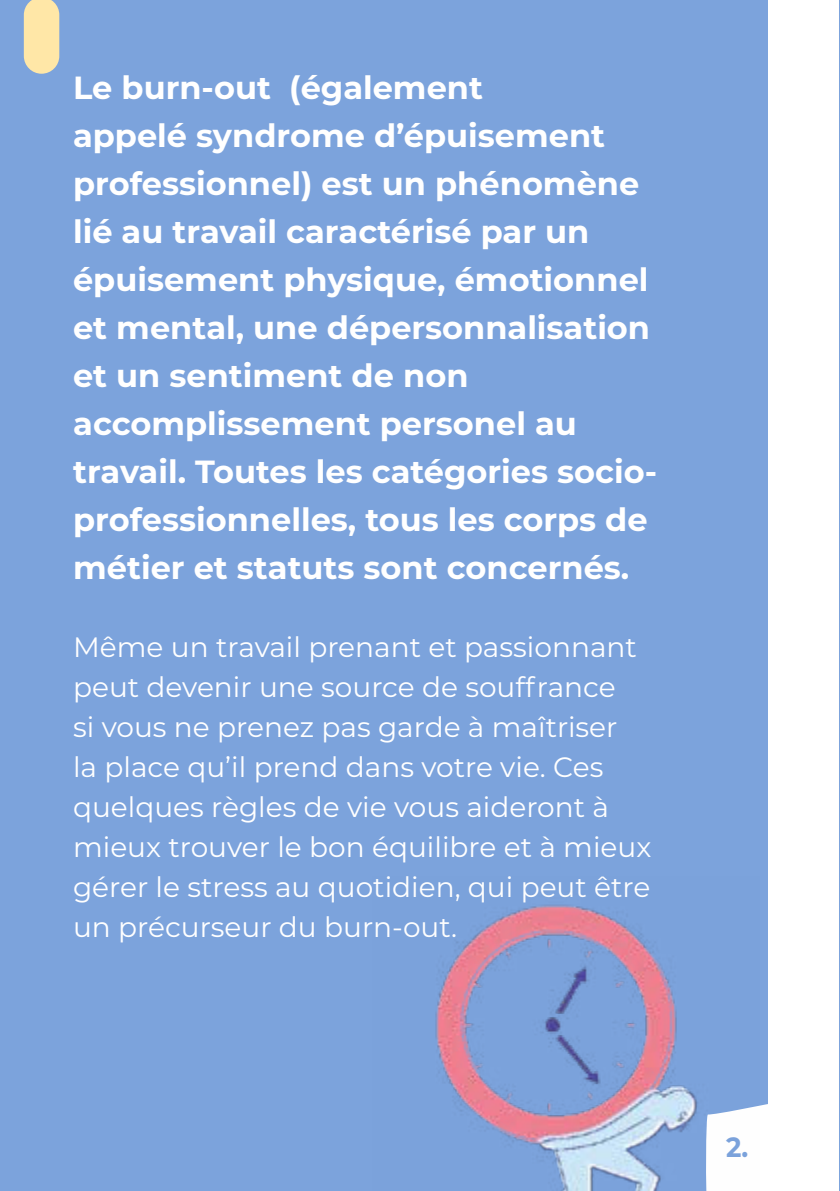
<style>
.page{position:relative;width:840px;height:1191px;background:#fff}
.page>*{position:absolute;margin:0;border:0;box-sizing:border-box;transform-origin:0 0}
.t1{font:700 32px/48px "Montserrat";color:#fff}
.t2{font:28px/40px "Montserrat";color:#fff}
.t3{font:700 27.8px "Montserrat";color:#7ca3dc;scale:.93 1}
</style>
<div class="page">
<hr style="left:838px;top:0;width:1px;height:1191px;background:#7ca3dc">
<div style="left:0;top:0;width:767px;height:1191px;background:#7ca3dc"></div>
<svg style="left:759px;top:1103px;width:9px;height:88px"></svg>
<img style="left:435px;top:905px;width:324px;height:286px">
<svg style="left:24px;top:0;width:35px;height:74px;background:#f4e1ab"></svg>
<p class="t1" style="left:73px;top:64px;width:585px">Le burn-out (également<br>appelé syndrome d’épuisement professionnel) est un phénomène lié au travail caractérisé par un épuisement physique, émotionnel et mental, une dépersonnalisation et un sentiment de non accomplissement personel au travail. Toutes les catégories socio&shy;professionnelles, tous les corps de métier et statuts sont concernés.</p>
<p class="t2" style="left:73px;top:627px;width:579px">Même un travail prenant et passionnant peut devenir une source de souffrance<br>si vous ne prenez pas garde à maîtriser<br>la place qu’il prend dans votre vie. Ces quelques règles de vie vous aideront à mieux trouver le bon équilibre et à mieux gérer le stress au quotidien, qui peut être un précurseur du burn-out.</p>
<p class="t3" style="left:725px;top:1131px;width:26px">2.</p>
</div>
